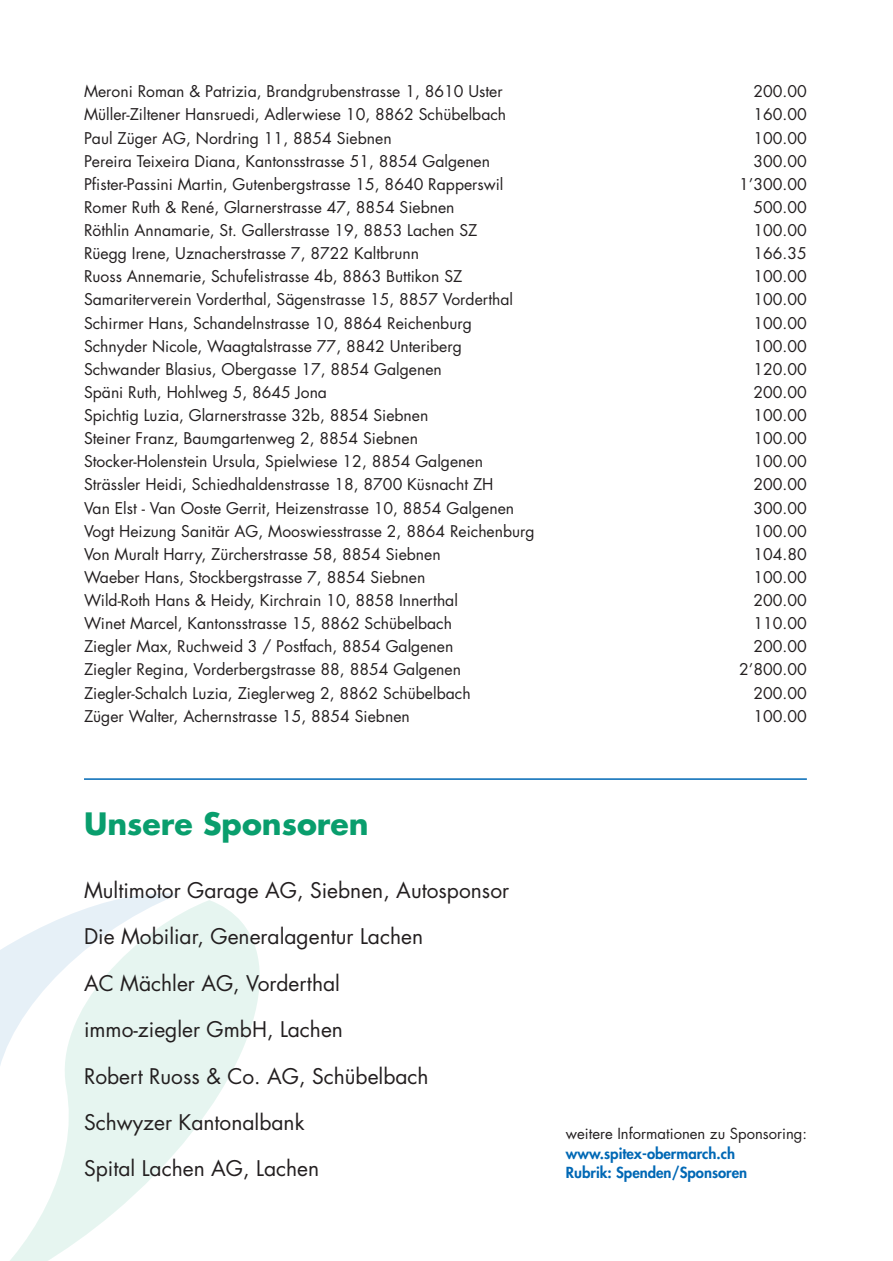
<style>
.page{position:relative;width:893px;height:1261px;background:#fff}
.page>*{position:absolute;margin:0;border:0;box-sizing:border-box;transform-origin:0 0}
.t1{font:700 30px "Futura";color:#099e6d}
.t2{font:21px "Futura";color:#231f20}
.t3{font:15.75px "Futura";color:#231f20}
.t4{font:800 14.85px/19.4px "Futura";color:#0168b5}
.t5{font:14.85px "Futura";color:#231f20}
</style>
<div class="page">
<svg style="left:180px;top:900px;width:80px;height:247px;fill:#e6f5f0"></svg>
<svg style="left:0;top:893px;width:180px;height:368px;fill:#e6f5f7"></svg>
<hr style="left:84px;top:778px;width:723px;height:2px;background:#0168b5">
<p class="t3" style="left:84px;top:82px;width:420px">Meroni Roman &amp; Patrizia, Brandgrubenstrasse 1, 8610 Uster</p>
<p class="t3" style="left:753px;top:82px;width:55px">200.00</p>
<p class="t3" style="left:84px;top:105px;width:424px">Müller-Ziltener Hansruedi, Adlerwiese 10, 8862 Schübelbach</p>
<p class="t3" style="left:753px;top:105px;width:55px">160.00</p>
<p class="t3" style="left:84px;top:128px;width:309px">Paul Züger AG, Nordring 11, 8854 Siebnen</p>
<p class="t3" style="left:753px;top:128px;width:55px">100.00</p>
<p class="t3" style="left:84px;top:151px;width:408px">Pereira Teixeira Diana, Kantonsstrasse 51, 8854 Galgenen</p>
<p class="t3" style="left:753px;top:151px;width:55px">300.00</p>
<p class="t3" style="left:84px;top:174px;width:421px">Pfister-Passini Martin, Gutenbergstrasse 15, 8640 Rapperswil</p>
<p class="t3" style="left:739px;top:174px;width:69px">1’300.00</p>
<p class="t3" style="left:84px;top:197px;width:372px">Romer Ruth &amp; René, Glarnerstrasse 47, 8854 Siebnen</p>
<p class="t3" style="left:753px;top:197px;width:55px">500.00</p>
<p class="t3" style="left:84px;top:220px;width:395px">Röthlin Annamarie, St. Gallerstrasse 19, 8853 Lachen SZ</p>
<p class="t3" style="left:753px;top:220px;width:55px">100.00</p>
<p class="t3" style="left:84px;top:243px;width:337px">Rüegg Irene, Uznacherstrasse 7, 8722 Kaltbrunn</p>
<p class="t3" style="left:753px;top:243px;width:55px">166.35</p>
<p class="t3" style="left:84px;top:266px;width:380px">Ruoss Annemarie, Schufelistrasse 4b, 8863 Buttikon SZ</p>
<p class="t3" style="left:753px;top:266px;width:55px">100.00</p>
<p class="t3" style="left:84px;top:290px;width:431px">Samariterverein Vorderthal, Sägenstrasse 15, 8857 Vorderthal</p>
<p class="t3" style="left:753px;top:290px;width:55px">100.00</p>
<p class="t3" style="left:84px;top:313px;width:389px">Schirmer Hans, Schandelnstrasse 10, 8864 Reichenburg</p>
<p class="t3" style="left:753px;top:313px;width:55px">100.00</p>
<p class="t3" style="left:84px;top:336px;width:379px">Schnyder Nicole, Waagtalstrasse 77, 8842 Unteriberg</p>
<p class="t3" style="left:753px;top:336px;width:55px">100.00</p>
<p class="t3" style="left:84px;top:359px;width:359px">Schwander Blasius, Obergasse 17, 8854 Galgenen</p>
<p class="t3" style="left:753px;top:359px;width:55px">120.00</p>
<p class="t3" style="left:84px;top:382px;width:245px">Späni Ruth, Hohlweg 5, 8645 Jona</p>
<p class="t3" style="left:753px;top:382px;width:55px">200.00</p>
<p class="t3" style="left:84px;top:405px;width:346px">Spichtig Luzia, Glarnerstrasse 32b, 8854 Siebnen</p>
<p class="t3" style="left:753px;top:405px;width:55px">100.00</p>
<p class="t3" style="left:84px;top:428px;width:336px">Steiner Franz, Baumgartenweg 2, 8854 Siebnen</p>
<p class="t3" style="left:753px;top:428px;width:55px">100.00</p>
<p class="t3" style="left:84px;top:451px;width:401px">Stocker-Holenstein Ursula, Spielwiese 12, 8854 Galgenen</p>
<p class="t3" style="left:753px;top:451px;width:55px">100.00</p>
<p class="t3" style="left:84px;top:475px;width:411px">Strässler Heidi, Schiedhaldenstrasse 18, 8700 Küsnacht ZH</p>
<p class="t3" style="left:753px;top:475px;width:55px">200.00</p>
<p class="t3" style="left:84px;top:498px;width:432px">Van Elst - Van Ooste Gerrit, Heizenstrasse 10, 8854 Galgenen</p>
<p class="t3" style="left:753px;top:498px;width:55px">300.00</p>
<p class="t3" style="left:84px;top:521px;width:452px">Vogt Heizung Sanitär AG, Mooswiesstrasse 2, 8864 Reichenburg</p>
<p class="t3" style="left:753px;top:521px;width:55px">100.00</p>
<p class="t3" style="left:84px;top:544px;width:358px">Von Muralt Harry, Zürcherstrasse 58, 8854 Siebnen</p>
<p class="t3" style="left:753px;top:544px;width:55px">104.80</p>
<p class="t3" style="left:84px;top:567px;width:343px">Waeber Hans, Stockbergstrasse 7, 8854 Siebnen</p>
<p class="t3" style="left:753px;top:567px;width:55px">100.00</p>
<p class="t3" style="left:84px;top:590px;width:375px">Wild-Roth Hans &amp; Heidy, Kirchrain 10, 8858 Innerthal</p>
<p class="t3" style="left:753px;top:590px;width:55px">200.00</p>
<p class="t3" style="left:84px;top:613px;width:370px">Winet Marcel, Kantonsstrasse 15, 8862 Schübelbach</p>
<p class="t3" style="left:753px;top:613px;width:55px">110.00</p>
<p class="t3" style="left:84px;top:636px;width:371px">Ziegler Max, Ruchweid 3 / Postfach, 8854 Galgenen</p>
<p class="t3" style="left:753px;top:636px;width:55px">200.00</p>
<p class="t3" style="left:84px;top:660px;width:379px">Ziegler Regina, Vorderbergstrasse 88, 8854 Galgenen</p>
<p class="t3" style="left:739px;top:660px;width:69px">2’800.00</p>
<p class="t3" style="left:84px;top:683px;width:388px">Ziegler-Schalch Luzia, Zieglerweg 2, 8862 Schübelbach</p>
<p class="t3" style="left:753px;top:683px;width:55px">200.00</p>
<p class="t3" style="left:84px;top:706px;width:327px">Züger Walter, Achernstrasse 15, 8854 Siebnen</p>
<p class="t3" style="left:753px;top:706px;width:55px">100.00</p>
<h1 class="t1" style="left:84px;top:803px;width:286px">Unsere Sponsoren</h1>
<h2 class="t2" style="left:84px;top:876px;width:427px">Multimotor Garage AG, Siebnen, Autosponsor</h2>
<h2 class="t2" style="left:84px;top:923px;width:341px">Die Mobiliar, Generalagentur Lachen</h2>
<h2 class="t2" style="left:84px;top:969px;width:257px">AC Mächler AG, Vorderthal</h2>
<h2 class="t2" style="left:84px;top:1016px;width:261px">immo-ziegler GmbH, Lachen</h2>
<h2 class="t2" style="left:84px;top:1062px;width:346px">Robert Ruoss &amp; Co. AG, Schübelbach</h2>
<h2 class="t2" style="left:84px;top:1109px;width:222px">Schwyzer Kantonalbank</h2>
<h2 class="t2" style="left:84px;top:1155px;width:237px">Spital Lachen AG, Lachen</h2>
<p class="t5" style="left:566px;top:1124px;width:243px">weitere Informationen zu Sponsoring:</p>
<p class="t4" style="left:566px;top:1143px;width:183px">www.spitex-obermarch.ch<br>Rubrik: Spenden/Sponsoren</p>
</div>
